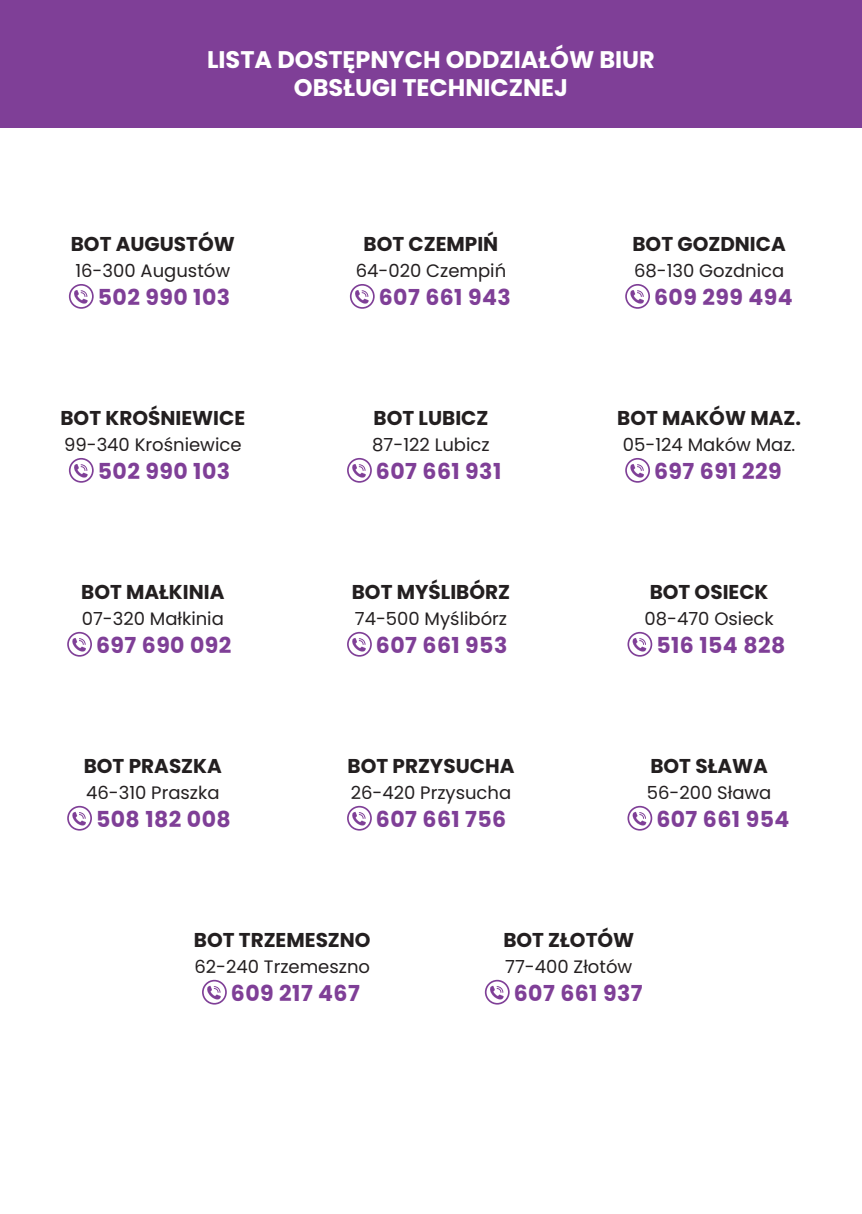
<style>
.page{position:relative;width:862px;height:1214px;background:#fff}
.page>*{position:absolute;margin:0;border:0;box-sizing:border-box;transform-origin:0 0}
.t1{font:700 24px/28.8px "Poppins";color:#fff;text-align:center}
.t2{font:700 22px "Poppins";letter-spacing:.02em;color:#7f3f97}
.t3{font:700 20px "Poppins";color:#231f20}
.t4{font:18px "Poppins";color:#231f20}
</style>
<div class="page">
<div style="left:0;top:0;width:862px;height:128px;background:#7f3f97"></div>
<svg style="left:202px;top:979px;width:25px;height:25px"></svg>
<svg style="left:485px;top:979px;width:24px;height:25px"></svg>
<svg style="left:69px;top:284px;width:25px;height:25px"></svg>
<svg style="left:350px;top:284px;width:25px;height:25px"></svg>
<svg style="left:625px;top:284px;width:25px;height:25px"></svg>
<svg style="left:69px;top:458px;width:25px;height:24px"></svg>
<svg style="left:347px;top:458px;width:25px;height:24px"></svg>
<svg style="left:625px;top:458px;width:25px;height:24px"></svg>
<svg style="left:67px;top:631px;width:25px;height:25px"></svg>
<svg style="left:347px;top:631px;width:25px;height:25px"></svg>
<svg style="left:627px;top:631px;width:25px;height:25px"></svg>
<svg style="left:67px;top:805px;width:25px;height:25px"></svg>
<svg style="left:347px;top:805px;width:25px;height:25px"></svg>
<svg style="left:627px;top:805px;width:25px;height:25px"></svg>
<h1 class="t1" style="left:207px;top:45px;width:449px">LISTA DOSTĘPNYCH ODDZIAŁÓW BIUR<br>OBSŁUGI TECHNICZNEJ</h1>
<p class="t3" style="left:71px;top:233px;width:166px">BOT AUGUSTÓW</p>
<p class="t3" style="left:363px;top:233px;width:136px">BOT CZEMPIŃ</p>
<p class="t3" style="left:632px;top:233px;width:155px">BOT GOZDNICA</p>
<p class="t4" style="left:75px;top:260px;width:156px">16-300 Augustów</p>
<p class="t4" style="left:356px;top:260px;width:152px">64-020 Czempiń</p>
<p class="t4" style="left:634px;top:260px;width:152px">68-130 Gozdnica</p>
<p class="t2" style="left:98px;top:284px;width:134px">502 990 103</p>
<p class="t2" style="left:379px;top:284px;width:133px">607 661 943</p>
<p class="t2" style="left:654px;top:284px;width:140px">609 299 494</p>
<p class="t3" style="left:60px;top:406px;width:186px">BOT KROŚNIEWICE</p>
<p class="t3" style="left:373px;top:406px;width:116px">BOT LUBICZ</p>
<p class="t3" style="left:617px;top:406px;width:185px">BOT MAKÓW MAZ.</p>
<p class="t4" style="left:64px;top:434px;width:179px">99-340 Krośniewice</p>
<p class="t4" style="left:372px;top:434px;width:119px">87-122 Lubicz</p>
<p class="t4" style="left:623px;top:434px;width:174px">05-124 Maków Maz.</p>
<p class="t2" style="left:98px;top:458px;width:134px">502 990 103</p>
<p class="t2" style="left:376px;top:458px;width:127px">607 661 931</p>
<p class="t2" style="left:654px;top:458px;width:129px">697 691 229</p>
<p class="t3" style="left:81px;top:580px;width:145px">BOT MAŁKINIA</p>
<p class="t3" style="left:352px;top:580px;width:160px">BOT MYŚLIBÓRZ</p>
<p class="t3" style="left:649px;top:580px;width:120px">BOT OSIECK</p>
<p class="t4" style="left:82px;top:608px;width:144px">07-320 Małkinia</p>
<p class="t4" style="left:355px;top:608px;width:154px">74-500 Myślibórz</p>
<p class="t4" style="left:644px;top:608px;width:131px">08-470 Osieck</p>
<p class="t2" style="left:96px;top:632px;width:137px">697 690 092</p>
<p class="t2" style="left:376px;top:632px;width:133px">607 661 953</p>
<p class="t2" style="left:656px;top:632px;width:130px">516 154 828</p>
<p class="t3" style="left:84px;top:754px;width:140px">BOT PRASZKA</p>
<p class="t3" style="left:347px;top:754px;width:168px">BOT PRZYSUCHA</p>
<p class="t3" style="left:650px;top:754px;width:119px">BOT SŁAWA</p>
<p class="t4" style="left:86px;top:781px;width:135px">46-310 Praszka</p>
<p class="t4" style="left:351px;top:781px;width:162px">26-420 Przysucha</p>
<p class="t4" style="left:647px;top:781px;width:126px">56-200 Sława</p>
<p class="t2" style="left:96px;top:806px;width:136px">508 182 008</p>
<p class="t2" style="left:376px;top:806px;width:132px">607 661 756</p>
<p class="t2" style="left:656px;top:806px;width:134px">607 661 954</p>
<p class="t3" style="left:194px;top:928px;width:178px">BOT TRZEMESZNO</p>
<p class="t3" style="left:503px;top:928px;width:132px">BOT ZŁOTÓW</p>
<p class="t4" style="left:194px;top:955px;width:177px">62-240 Trzemeszno</p>
<p class="t4" style="left:505px;top:955px;width:128px">77-400 Złotów</p>
<p class="t2" style="left:231px;top:980px;width:130px">609 217 467</p>
<p class="t2" style="left:514px;top:980px;width:130px">607 661 937</p>
</div>
